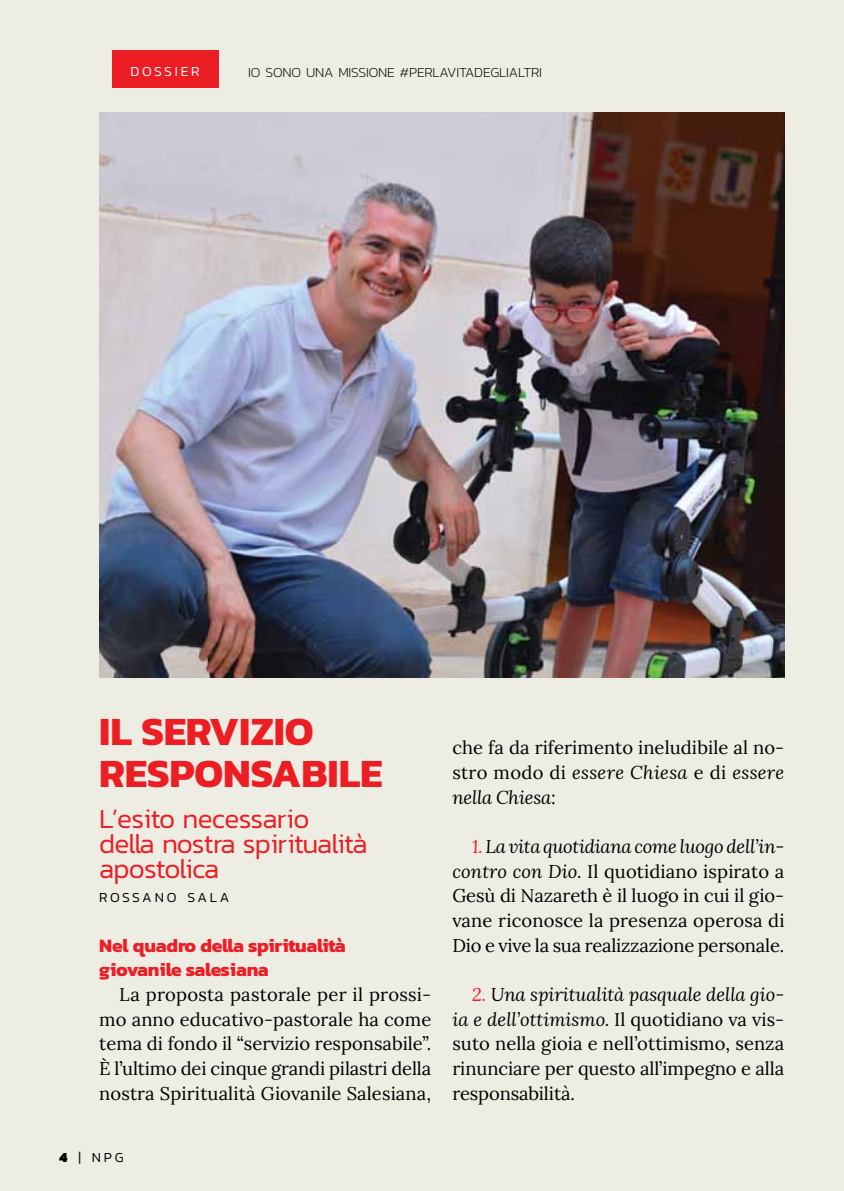
<style>
.page{position:relative;width:844px;height:1191px;background:#fff}
.page>*{position:absolute;margin:0;border:0;box-sizing:border-box;transform-origin:0 0}
.t1{font:700 40.6px/42px "Kanit";letter-spacing:-.005em;color:#ed1d24}
.t2{font:300 28px/24.7px "Kanit";letter-spacing:-.03em;color:#ed1d24}
.t3{font:700 19.25px/24.7px "Kanit";letter-spacing:-.015em;color:#ed1d24}
.t4{font:18.38px/24.7px "Lora";letter-spacing:-.005em;color:#000;text-align:justify}
.t5{font:200 14px "Kanit";letter-spacing:-.01em;color:#000}
.t6{font:300 14px "Kanit";letter-spacing:.2em;color:#000}
.t7{font:300 14px "Kanit";letter-spacing:.2em;color:#fff}
.s1{font-weight:900}
.s2{font-style:italic}
.s3{font-style:italic;color:#ed1d24}
</style>
<div class="page">
<div style="left:0;top:0;width:843px;height:1191px;background:#edede4"></div>
<hr style="left:843px;top:0;width:1px;height:1191px;background:#e9e8dd">
<img style="left:99px;top:112px;width:685px;height:565px">
<div style="left:112px;top:50px;width:106px;height:38px;background:#ed1d24"></div>
<p class="t7" style="left:130px;top:61px;width:71px">Dossi er</p>
<p class="t5" style="left:248px;top:63px;width:293px">IO SONO UNA MISSIONE #PERLAVITADEGLIALTRI</p>
<h1 class="t1" style="left:99px;top:709px;width:284px">Il servizio responsabile</h1>
<h2 class="t2" style="left:99px;top:806px;width:270px">L’esito necessario della nostra spiritualità apostolica</h2>
<p class="t6" style="left:99px;top:887px;width:131px">Rossano Sal a</p>
<p class="t3" style="left:99px;top:932px;width:248px">Nel quadro della spiritualità giovanile salesiana</p>
<p class="t4" style="left:99px;top:981px;width:333px;text-indent:20px">La proposta pastorale per il prossi&shy;mo anno educativo-pastorale ha come tema di fondo il “servizio responsabile”.<br>È l’ultimo dei cinque grandi pilastri della nostra Spiritualità Giovanile Salesiana,</p>
<p class="t6" style="left:60px;top:1147px;width:66px"><span class="s1">4</span> | npg</p>
<p class="t4" style="left:452px;top:734px;width:333px">che fa da riferimento ineludibile al no&shy;stro modo di <span class="s2">essere Chiesa</span> e di <span class="s2">essere nella Chiesa</span>:</p>
<p class="t4" style="left:452px;top:833px;width:333px;text-indent:20px"><span class="s3">1.</span> <span class="s2">La vita quotidiana come luogo dell’in&shy;contro con Dio.</span> Il quotidiano ispirato a Gesù di Nazareth è il luogo in cui il gio&shy;vane riconosce la presenza operosa di Dio e vive la sua realizzazione personale.</p>
<p class="t4" style="left:452px;top:981px;width:333px;text-indent:20px"><span class="s3">2.</span> <span class="s2">Una spiritualità pasquale della gio&shy;ia e dell’ottimismo.</span> Il quotidiano va vis&shy;suto nella gioia e nell’ottimismo, senza rinunciare per questo all’impegno e alla responsabilità.</p>
</div>
